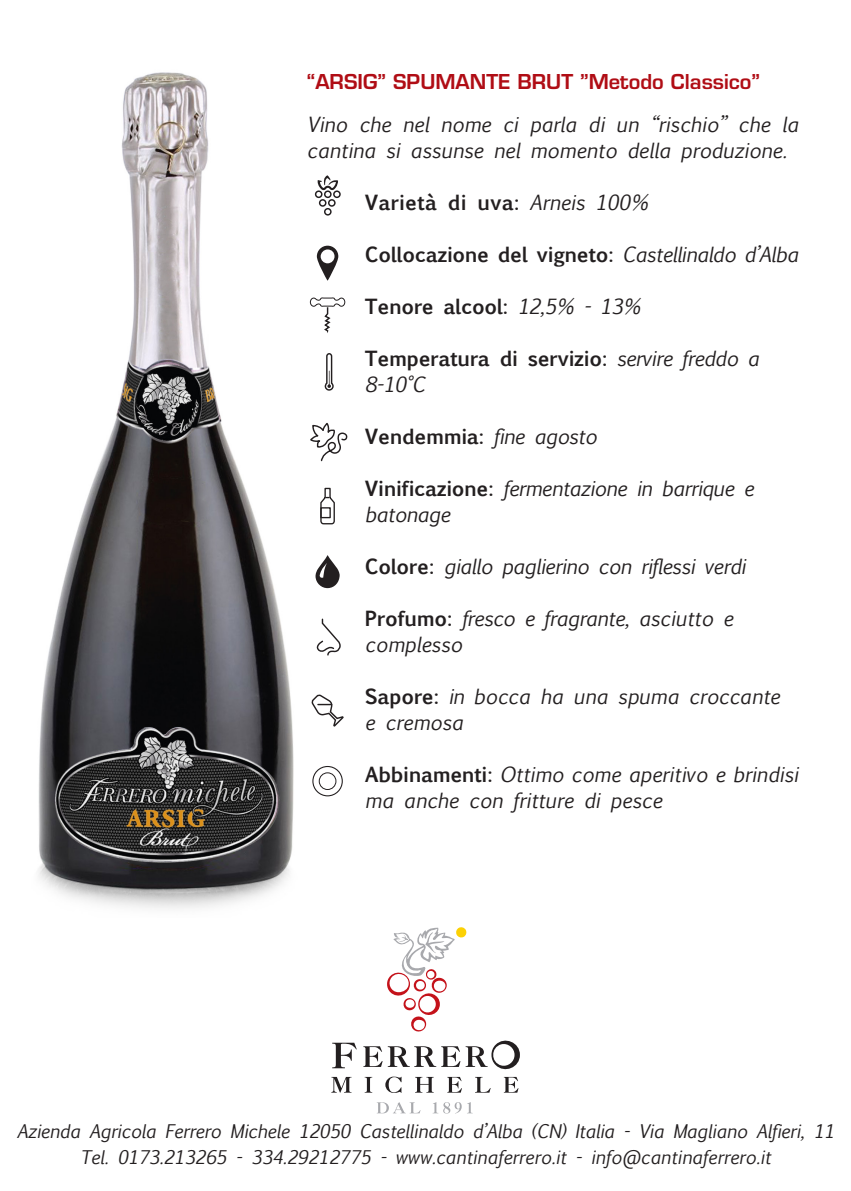
<style>
.page{position:relative;width:851px;height:1191px;background:#fff}
.page>*{position:absolute;margin:0;border:0;box-sizing:border-box;transform-origin:0 0}
.t1{font:italic 20px/26px "Euphemia UCAS";color:#231f20}
.t2{font:700 20px "Euphemia UCAS";letter-spacing:-.02em;color:#231f20}
.t3{font:italic 20px "Euphemia UCAS";letter-spacing:-.02em;color:#231f20}
.t4{font:600 20px "Eurostile LT Std";color:#b00d15}
.t5{font:700 20px "Euphemia UCAS";color:#231f20}
.t6{font:italic 18px/26px "Euphemia UCAS";letter-spacing:-.01em;color:#231f20;text-align:center}
.s1{font-weight:400;font-style:italic}
.s2{font-weight:700;font-style:normal}
</style>
<div class="page">
<svg style="left:331px;top:927px;width:189px;height:166px"></svg>
<svg style="left:377px;top:1102px;width:43px;height:11px"></svg>
<svg style="left:433px;top:1102px;width:28px;height:11px"></svg>
<svg style="left:467px;top:1102px;width:5px;height:11px"></svg>
<img style="left:38px;top:72px;width:256px;height:837px">
<div style="left:315px;top:190px;width:7px;height:8px;border:1px solid #231f20;border-radius:50%"></div>
<div style="left:324px;top:190px;width:7px;height:8px;border:1px solid #231f20;border-radius:50%"></div>
<div style="left:324px;top:208px;width:7px;height:8px;border:1px solid #231f20;border-radius:50%"></div>
<div style="left:333px;top:190px;width:7px;height:8px;border:1px solid #231f20;border-radius:50%"></div>
<div style="left:319px;top:199px;width:7px;height:8px;border:1px solid #231f20;border-radius:50%"></div>
<div style="left:328px;top:199px;width:7px;height:8px;border:1px solid #231f20;border-radius:50%"></div>
<svg style="left:317px;top:175px;width:21px;height:16px"></svg>
<svg style="left:317px;top:246px;width:21px;height:34px"></svg>
<svg style="left:309px;top:297px;width:37px;height:36px"></svg>
<svg style="left:325px;top:353px;width:9px;height:38px"></svg>
<svg style="left:310px;top:422px;width:38px;height:40px"></svg>
<svg style="left:320px;top:487px;width:15px;height:38px"></svg>
<div style="left:320px;top:507px;width:11px;height:11px;border:1px solid #231f20"></div>
<svg style="left:315px;top:555px;width:24px;height:33px"></svg>
<svg style="left:316px;top:618px;width:24px;height:38px"></svg>
<svg style="left:311px;top:694px;width:33px;height:33px"></svg>
<div style="left:312px;top:766px;width:31px;height:30px;border:1px solid #231f20;border-radius:50%"></div>
<div style="left:319px;top:772px;width:17px;height:18px;border:1px solid #231f20;border-radius:50%"></div>
<p class="t4" style="left:307px;top:69px;width:454px">“ARSIG” SPUMANTE BRUT ”Metodo Classico”</p>
<p class="t1" style="left:307px;top:111px;width:493px">Vino che nel nome ci parla di un “rischio” che la cantina si assunse nel momento della produzione.</p>
<p class="t5" style="left:365px;top:187px;width:285px">Varietà di uva: <span class="s1">Arneis 100%</span></p>
<p class="t2" style="left:365px;top:239px;width:435px">Collocazione del vigneto: <span class="s1">Castellinaldo d’Alba</span></p>
<p class="t2" style="left:365px;top:291px;width:277px">Tenore alcool: <span class="s1">12,5% - 13%</span></p>
<p class="t2" style="left:365px;top:343px;width:396px">Temperatura di servizio: <span class="s1">servire freddo a</span></p>
<p class="t1" style="left:365px;top:371px;width:62px">8-10°C</p>
<p class="t2" style="left:365px;top:421px;width:233px">Vendemmia: <span class="s1">fine agosto</span></p>
<p class="t3" style="left:365px;top:474px;width:390px"><span class="s2">Vinificazione:</span> fermentazione in barrique e</p>
<p class="t3" style="left:365px;top:500px;width:87px">batonage</p>
<p class="t3" style="left:365px;top:552px;width:382px"><span class="s2">Colore:</span> giallo paglierino con riflessi verdi</p>
<p class="t1" style="left:365px;top:605px;width:370px"><span class="s2">Profumo:</span> fresco e fragrante, asciutto e complesso</p>
<p class="t1" style="left:365px;top:683px;width:416px"><span class="s2">Sapore:</span> in bocca ha una spuma croccante</p>
<p class="t1" style="left:365px;top:709px;width:100px">e cremosa</p>
<p class="t1" style="left:365px;top:761px;width:435px"><span class="s2">Abbinamenti:</span> Ottimo come aperitivo e brindisi</p>
<p class="t1" style="left:365px;top:787px;width:299px">ma anche con fritture di pesce</p>
<p class="t6" style="left:17px;top:1118px;width:818px">Azienda Agricola Ferrero Michele 12050 Castellinaldo d’Alba (CN) Italia - Via Magliano Alfieri, 11<br>Tel. 0173.213265 - 334.29212775 - www.cantinaferrero.it - info@cantinaferrero.it</p>
</div>
